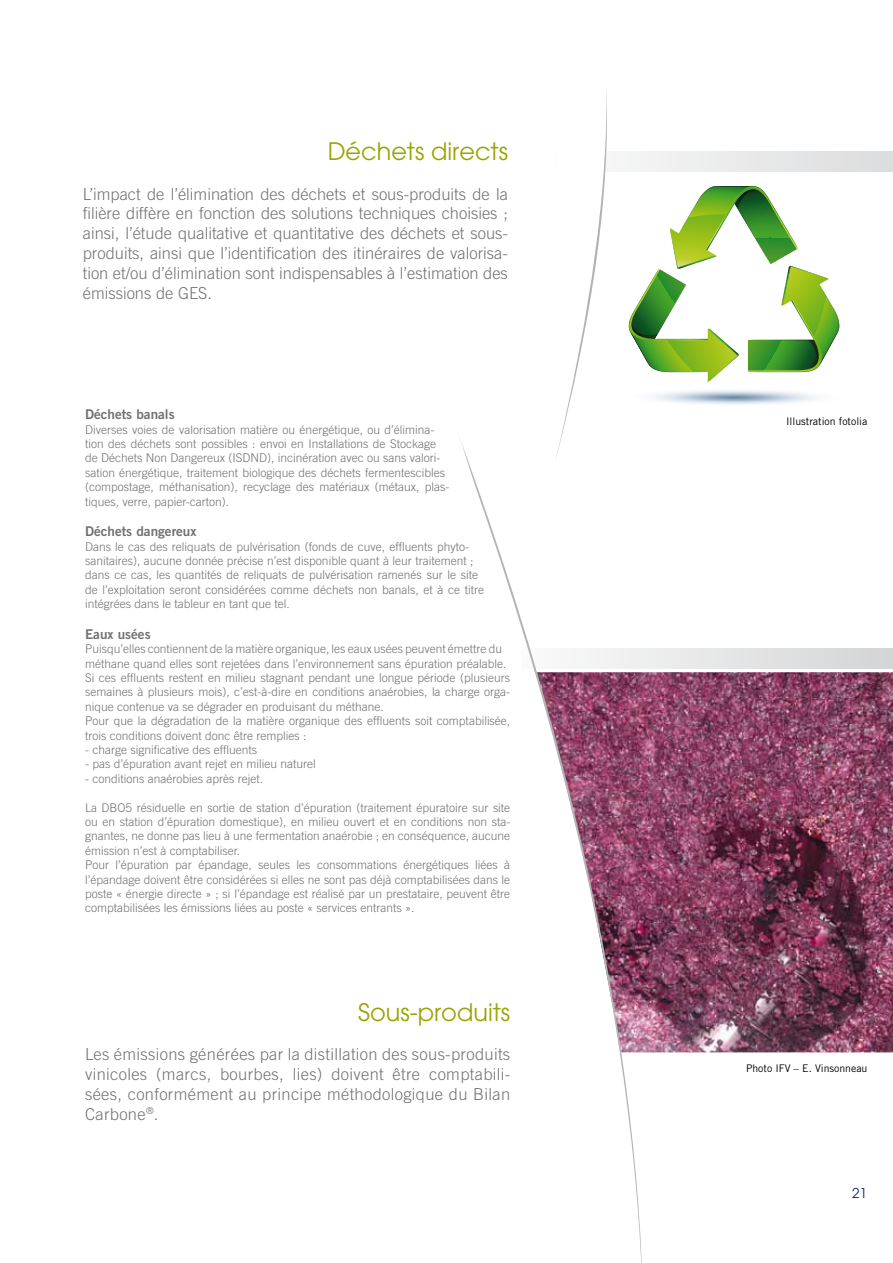
<style>
.page{position:relative;width:893px;height:1263px;background:#fff}
.page>*{position:absolute;margin:0;border:0;box-sizing:border-box;transform-origin:0 0}
.t1{font:24px "Avant Garde";color:#9aa300}
.t2{font:300 16.5px/19.8px "Trade Gothic";letter-spacing:.01em;color:#707172;text-align:justify}
.t3{font:13.5px "Trade Gothic Bold Two";color:#707172}
.t4{font:13.5px "Avant Garde";color:#122372}
.t5{font:300 12px/14.4px "Trade Gothic";color:#707172}
.t6{font:10.5px "Trade Gothic";color:#000}
</style>
<div class="page">
<img style="left:644px;top:672px;width:249px;height:380px">
<div style="left:521px;top:648px;width:372px;height:20px;background:linear-gradient(to bottom,#e1e1e2,#e1e1e2)"></div>
<svg style="left:460px;top:439px;width:184px;height:824px"></svg>
<div style="left:555px;top:151px;width:338px;height:20px;background:#dddedf"></div>
<svg style="left:555px;top:91px;width:299px;height:373px"></svg>
<h1 class="t1" style="left:328px;top:137px;width:182px">Déchets directs</h1>
<p class="t2" style="left:83px;top:184px;width:427px">L’impact de l’élimination des déchets et sous-produits de la filière diffère en fonction des solutions techniques choisies ; ainsi, l’étude qualitative et quantitative des déchets et sous&shy;produits, ainsi que l’identification des itinéraires de valorisa&shy;tion et/ou d’élimination sont indispensables à l’estimation des émissions de GES.</p>
<p class="t3" style="left:85px;top:406px;width:91px">Déchets banals</p>
<p class="t5" style="left:85px;top:422px;width:366px">Diverses voies de valorisation matière ou énergétique, ou d’élimina&shy;tion des déchets sont possibles : envoi en Installations de Stockage de Déchets Non Dangereux (ISDND), incinération avec ou sans valori&shy;sation énergétique, traitement biologique des déchets fermentescibles (compostage, méthanisation), recyclage des matériaux (métaux, plas&shy;tiques, verre, papier-carton).</p>
<p class="t3" style="left:85px;top:523px;width:113px">Déchets dangereux</p>
<p class="t5" style="left:85px;top:539px;width:400px">Dans le cas des reliquats de pulvérisation (fonds de cuve, effluents phyto&shy;sanitaires), aucune donnée précise n’est disponible quant à leur traitement ; dans ce cas, les quantités de reliquats de pulvérisation ramenés sur le site de l’exploitation seront considérées comme déchets non banals, et à ce titre intégrées dans le tableur en tant que tel.</p>
<p class="t3" style="left:85px;top:626px;width:67px">Eaux usées</p>
<p class="t5" style="left:85px;top:642px;width:427px">Puisqu’elles contiennent de la matière organique, les eaux usées peuvent émettre du méthane quand elles sont rejetées dans l’environnement sans épuration préalable.<br>Si ces effluents restent en milieu stagnant pendant une longue période (plusieurs semaines à plusieurs mois), c’est-à-dire en conditions anaérobies, la charge orga&shy;nique contenue va se dégrader en produisant du méthane.<br>Pour que la dégradation de la matière organique des effluents soit comptabilisée, trois conditions doivent donc être remplies :</p>
<p class="t5" style="left:85px;top:742px;width:174px">- charge significative des effluents</p>
<p class="t5" style="left:85px;top:757px;width:232px">- pas d’épuration avant rejet en milieu naturel</p>
<p class="t5" style="left:85px;top:771px;width:180px">- conditions anaérobies après rejet.</p>
<p class="t5" style="left:85px;top:800px;width:427px">La DBO5 résiduelle en sortie de station d’épuration (traitement épuratoire sur site ou en station d’épuration domestique), en milieu ouvert et en conditions non sta&shy;gnantes, ne donne pas lieu à une fermentation anaérobie ; en conséquence, aucune émission n’est à comptabiliser.<br>Pour l’épuration par épandage, seules les consommations énergétiques liées à l’épandage doivent être considérées si elles ne sont pas déjà comptabilisées dans le poste « énergie directe » ; si l’épandage est réalisé par un prestataire, peuvent être comptabilisées les émissions liées au poste « services entrants ».</p>
<h1 class="t1" style="left:358px;top:998px;width:154px">Sous-produits</h1>
<h2 class="t2" style="left:85px;top:1044px;width:427px">Les émissions générées par la distillation des sous-produits vinicoles (marcs, bourbes, lies) doivent être comptabili&shy;sées, conformément au principe méthodologique du Bilan Carbone<sup>®</sup>.</h2>
<p class="t6" style="left:786px;top:415px;width:83px">Illustration fotolia</p>
<p class="t6" style="left:746px;top:1061px;width:123px">Photo IFV – E. Vinsonneau</p>
<p class="t4" style="left:852px;top:1185px;width:16px">21</p>
</div>
